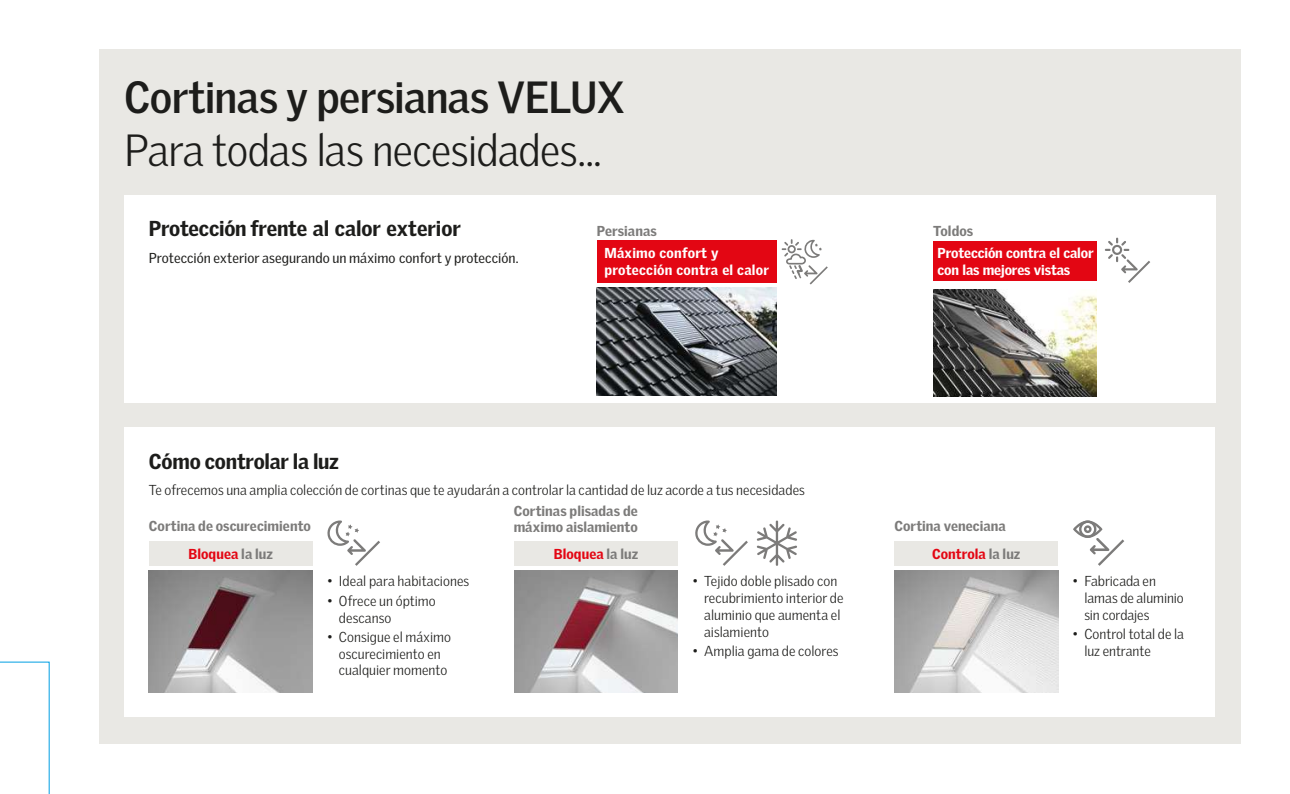
<style>
.page{position:relative;width:1290px;height:794px;background:#fff}
.page>*{position:absolute;margin:0;border:0;box-sizing:border-box;transform-origin:0 0}
.t1{font:300 43.75px "Velux Gothic";letter-spacing:-.015em;color:#1d1d1b}
.t2{font:700 43.75px "Velux Gothic";letter-spacing:-.015em;color:#1d1d1b}
.t3{font:900 21px "Velux Gothic";letter-spacing:-.01em;color:#1d1d1b}
.t4{font:300 14px/16.8px "Velux Gothic";color:#1d1d1b}
.t5{font:900 14px/15.8px "Velux Gothic";letter-spacing:.005em;color:#7c7b7a}
.t6{font:14px "Velux Gothic";letter-spacing:.005em;color:#1d1d1b}
.t7{font:900 14px/16.8px "Velux Gothic";letter-spacing:-.01em;color:#fff}
.t8{font:900 14px "Velux Gothic";letter-spacing:.005em;color:#e30613}
.t9{font:900 14px/16.8px "Velux Gothic";letter-spacing:.015em;color:#fff}
.s1{color:#7c7b7a}
</style>
<div class="page">
<div style="left:99px;top:50px;width:1141px;height:694px;background:#e9e8e4"></div>
<div style="left:124px;top:195px;width:1091px;height:208px;background:#fff"></div>
<div style="left:124px;top:428px;width:1090px;height:289px;background:#fff"></div>
<img style="left:149px;top:571px;width:164px;height:121px">
<img style="left:514px;top:571px;width:164px;height:121px">
<img style="left:894px;top:571px;width:164px;height:121px">
<img style="left:933px;top:289px;width:164px;height:108px">
<svg style="left:327px;top:520px;width:53px;height:46px"></svg>
<svg style="left:695px;top:520px;width:53px;height:46px"></svg>
<svg style="left:757px;top:520px;width:40px;height:46px"></svg>
<svg style="left:1073px;top:520px;width:51px;height:46px"></svg>
<svg style="left:1105px;top:238px;width:45px;height:45px"></svg>
<div style="left:514px;top:541px;width:164px;height:25px;background:#e9e8e4"></div>
<div style="left:933px;top:241px;width:164px;height:39px;background:#e30613"></div>
<div style="left:149px;top:541px;width:164px;height:25px;background:#e9e8e4"></div>
<div style="left:894px;top:541px;width:164px;height:25px;background:#e9e8e4"></div>
<svg style="left:0;top:661px;width:50px;height:133px"></svg>
<img style="left:597px;top:288px;width:180px;height:108px">
<div style="left:597px;top:241px;width:179px;height:42px;background:#e30613"></div>
<svg style="left:782px;top:239px;width:46px;height:45px"></svg>
<h1 class="t2" style="left:124px;top:69px;width:502px">Cortinas y persianas VELUX</h1>
<h1 class="t1" style="left:124px;top:124px;width:479px">Para todas las necesidades...</h1>
<h2 class="t3" style="left:149px;top:215px;width:313px">Protección frente al calor exterior</h2>
<p class="t6" style="left:149px;top:250px;width:371px">Protección exterior asegurando un máximo confort y protección.</p>
<p class="t5" style="left:597px;top:223px;width:62px">Persianas</p>
<p class="t9" style="left:604px;top:245px;width:166px">Máximo confort y protección contra el calor</p>
<h2 class="t3" style="left:149px;top:447px;width:192px">Cómo controlar la luz</h2>
<p class="t4" style="left:149px;top:481px;width:657px">Te ofrecemos una amplia colección de cortinas que te ayudarán a controlar la cantidad de luz acorde a tus necesidades</p>
<p class="t5" style="left:149px;top:518px;width:164px">Cortina de oscurecimiento</p>
<p class="t5" style="left:514px;top:503px;width:126px">Cortinas plisadas de máximo aislamiento</p>
<p class="t5" style="left:933px;top:223px;width:41px">Toldos</p>
<p class="t7" style="left:937px;top:245px;width:158px">Protección contra el calor con las mejores vistas</p>
<p class="t5" style="left:894px;top:518px;width:113px">Cortina veneciana</p>
<p class="t8" style="left:189px;top:545px;width:86px">Bloquea <span class="s1">la luz</span></p>
<p class="t8" style="left:932px;top:545px;width:90px">Controla <span class="s1">la luz</span></p>
<p class="t8" style="left:554px;top:545px;width:86px">Bloquea <span class="s1">la luz</span></p>
<p class="t4" style="left:327px;top:573px;width:143px">• Ideal para habitaciones</p>
<p class="t4" style="left:339px;top:592px;width:98px;text-indent:-11px">• Ofrece un óptimo descanso</p>
<p class="t4" style="left:327px;top:628px;width:125px;text-align:center">• Consigue el máximo oscurecimiento en cualquier momento</p>
<p class="t4" style="left:704px;top:573px;width:141px;text-indent:-11px">• Tejido doble plisado con recubrimiento interior de aluminio que aumenta el aislamiento</p>
<p class="t4" style="left:693px;top:642px;width:147px">• Amplia gama de colores</p>
<p class="t4" style="left:1084px;top:573px;width:101px;text-indent:-11px">• Fabricada en lamas de aluminio sin cordajes</p>
<p class="t4" style="left:1084px;top:625px;width:101px;text-indent:-11px">• Control total de la luz entrante</p>
</div>
